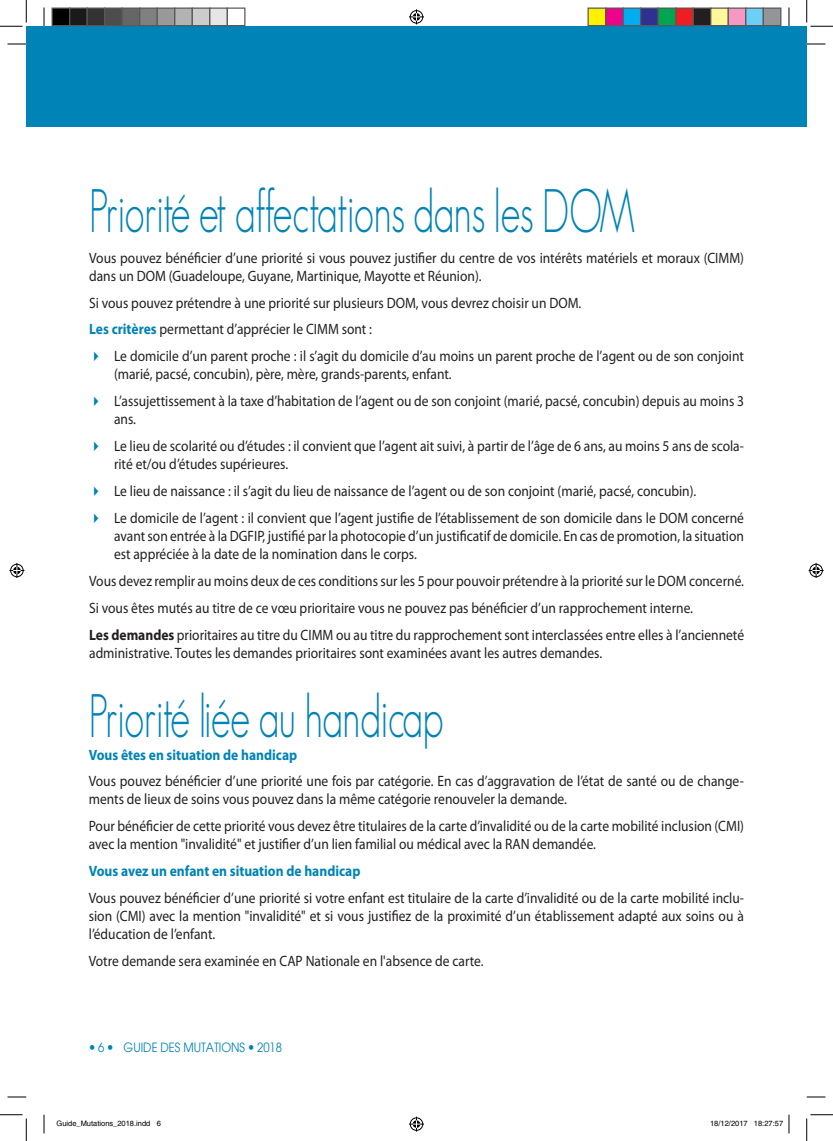
<style>
.page{position:relative;width:833px;height:1141px;background:#fff}
.page>*{position:absolute;margin:0;border:0;box-sizing:border-box;transform-origin:0 0}
.t1{font:300 60px "Geosans";letter-spacing:-.01em;color:#0083b6;scale:.67 1}
.t2{font:15px/18px "Myriad Pro";color:#231f20;scale:.9 1}
.t3{font:700 15px "Myriad Pro";color:#0083b6;scale:.9 1}
.t4{font:12.5px "Avant Garde";color:#0083b6;scale:.9 1}
.t5{font:7.5px "Helvetica";color:#000}
.s1{font-weight:700;color:#0083b6}
.s2{color:#0083b6}
.s3{font-weight:700}
</style>
<div class="page">
<div style="left:26px;top:44px;width:780px;height:83px;background:#0083b6"></div>
<div style="left:26px;top:26px;width:780px;height:59px;background:#0083b6"></div>
<svg style="left:8px;top:43px;width:18px;height:2px"></svg>
<svg style="left:806px;top:43px;width:19px;height:2px"></svg>
<svg style="left:8px;top:1096px;width:18px;height:1px"></svg>
<svg style="left:806px;top:1096px;width:19px;height:1px"></svg>
<svg style="left:43px;top:8px;width:2px;height:18px"></svg>
<svg style="left:43px;top:1114px;width:2px;height:19px"></svg>
<svg style="left:788px;top:8px;width:1px;height:18px"></svg>
<svg style="left:0;top:0;width:27px;height:27px"></svg>
<svg style="left:0;top:1114px;width:27px;height:26px"></svg>
<svg style="left:806px;top:0;width:26px;height:27px"></svg>
<svg style="left:806px;top:1114px;width:26px;height:26px"></svg>
<svg style="left:409px;top:9px;width:15px;height:15px"></svg>
<svg style="left:409px;top:1116px;width:15px;height:15px"></svg>
<svg style="left:9px;top:563px;width:15px;height:15px"></svg>
<svg style="left:808px;top:563px;width:15px;height:15px"></svg>
<div style="left:52px;top:8px;width:18px;height:18px;background:#000"></div>
<div style="left:51px;top:7px;width:19px;height:19px;border:1px solid #595959"></div>
<div style="left:70px;top:8px;width:17px;height:18px;background:#1a1a1a"></div>
<div style="left:69px;top:7px;width:19px;height:19px;border:1px solid #595959"></div>
<div style="left:87px;top:8px;width:18px;height:18px;background:#333"></div>
<div style="left:86px;top:7px;width:19px;height:19px;border:1px solid #595959"></div>
<div style="left:105px;top:8px;width:17px;height:18px;background:#4d4d4d"></div>
<div style="left:104px;top:7px;width:19px;height:19px;border:1px solid #595959"></div>
<div style="left:122px;top:8px;width:18px;height:18px;background:#666"></div>
<div style="left:121px;top:7px;width:19px;height:19px;border:1px solid #595959"></div>
<div style="left:140px;top:8px;width:17px;height:18px;background:#808080"></div>
<div style="left:139px;top:7px;width:19px;height:19px;border:1px solid #595959"></div>
<div style="left:157px;top:8px;width:18px;height:18px;background:#999"></div>
<div style="left:156px;top:7px;width:19px;height:19px;border:1px solid #595959"></div>
<div style="left:175px;top:8px;width:17px;height:18px;background:#b3b3b3"></div>
<div style="left:174px;top:7px;width:19px;height:19px;border:1px solid #595959"></div>
<div style="left:192px;top:8px;width:18px;height:18px;background:#ccc"></div>
<div style="left:191px;top:7px;width:19px;height:19px;border:1px solid #595959"></div>
<div style="left:210px;top:8px;width:17px;height:18px;background:#e6e6e6"></div>
<div style="left:209px;top:7px;width:19px;height:19px;border:1px solid #595959"></div>
<div style="left:226px;top:7px;width:19px;height:19px;border:1px solid #595959"></div>
<div style="left:587px;top:8px;width:18px;height:18px;background:#fff101"></div>
<div style="left:587px;top:7px;width:19px;height:19px;border:1px solid #595959"></div>
<div style="left:605px;top:8px;width:17px;height:18px;background:#ed028c"></div>
<div style="left:604px;top:7px;width:19px;height:19px;border:1px solid #595959"></div>
<div style="left:622px;top:8px;width:18px;height:18px;background:#00aeef"></div>
<div style="left:622px;top:7px;width:19px;height:19px;border:1px solid #595959"></div>
<div style="left:640px;top:8px;width:17px;height:18px;background:#2e3092"></div>
<div style="left:639px;top:7px;width:19px;height:19px;border:1px solid #595959"></div>
<div style="left:657px;top:8px;width:18px;height:18px;background:#00a54f"></div>
<div style="left:657px;top:7px;width:19px;height:19px;border:1px solid #595959"></div>
<div style="left:675px;top:8px;width:17px;height:18px;background:#ee1d23"></div>
<div style="left:674px;top:7px;width:19px;height:19px;border:1px solid #595959"></div>
<div style="left:692px;top:8px;width:18px;height:18px;background:#231f20"></div>
<div style="left:692px;top:7px;width:19px;height:19px;border:1px solid #595959"></div>
<div style="left:710px;top:8px;width:17px;height:18px;background:#fff79a"></div>
<div style="left:709px;top:7px;width:19px;height:19px;border:1px solid #595959"></div>
<div style="left:727px;top:8px;width:18px;height:18px;background:#f499c2"></div>
<div style="left:727px;top:7px;width:19px;height:19px;border:1px solid #595959"></div>
<div style="left:745px;top:8px;width:17px;height:18px;background:#6bcff6"></div>
<div style="left:744px;top:7px;width:19px;height:19px;border:1px solid #595959"></div>
<div style="left:762px;top:8px;width:18px;height:18px;background:#939598"></div>
<div style="left:762px;top:7px;width:19px;height:19px;border:1px solid #595959"></div>
<svg style="left:788px;top:1114px;width:1px;height:19px"></svg>
<h1 class="t1" style="left:89px;top:177px;width:816px">Priorité et affectations dans les DOM</h1>
<p class="t2" style="left:89px;top:248px;width:728px">Vous pouvez bénéficier d’une priorité si vous pouvez justifier du centre de vos intérêts matériels et moraux (CIMM) dans un DOM (Guadeloupe, Guyane, Martinique, Mayotte et Réunion).</p>
<p class="t2" style="left:89px;top:289px;width:548px;line-height:26.9px">Si vous pouvez prétendre à une priorité sur plusieurs DOM, vous devrez choisir un DOM.<br><span class="s1">Les critères</span> permettant d’apprécier le CIMM</p>
<p class="t2" style="left:341px;top:320px;width:35px">sont :</p>
<p class="t2" style="left:114px;top:347px;width:701px;text-indent:-25px"><span class="s2">✔</span> Le domicile d’un parent proche : il s’agit du domicile d’au moins un parent proche de l’agent ou de son conjoint (marié, pacsé, concubin), père, mère, grands-parents, enfant.</p>
<p class="t2" style="left:114px;top:392px;width:701px;text-indent:-25px"><span class="s2">✔</span> L’assujettissement à la taxe d’habitation de l’agent ou de son conjoint (marié, pacsé, concubin) depuis au moins 3 ans.</p>
<p class="t2" style="left:114px;top:437px;width:701px;text-indent:-25px"><span class="s2">✔</span> Le lieu de scolarité ou d’études : il convient que l’agent ait suivi, à partir de l’âge de 6 ans, au moins 5 ans de scola&shy;rité et/ou d’études supérieures.</p>
<p class="t2" style="left:89px;top:481px;width:675px"><span class="s2">✔</span> Le lieu de naissance : il s’agit du lieu de naissance de l’agent ou de son conjoint (marié, pacsé, concubin).</p>
<p class="t2" style="left:114px;top:508px;width:701px;text-align:justify;text-indent:-25px"><span class="s2">✔</span> Le domicile de l’agent : il convient que l’agent justifie de l’établissement de son domicile dans le DOM concerné avant son entrée à la DGFIP, justifié par la photocopie d’un justificatif de domicile. En cas de promotion, la situation est appréciée à la date de la nomination dans le corps.</p>
<p class="t2" style="left:89px;top:567px;width:728px;line-height:26.9px">Vous devez remplir au moins deux de ces conditions sur les 5 pour pouvoir prétendre à la priorité sur le DOM concerné.<br>Si vous êtes mutés au titre de ce vœu prioritaire vous ne pouvez pas bénéficier d’un rapprochement interne.<br><span class="s3">Les demandes</span> prioritaires au titre du CIMM</p>
<p class="t2" style="left:89px;top:625px;width:728px;text-indent:247px">ou au titre du rapprochement sont interclassées entre elles à l’ancienneté administrative. toutes les demandes prioritaires sont examinées avant les autres demandes.</p>
<h1 class="t1" style="left:89px;top:683px;width:530px">Priorité liée au handicap</h1>
<p class="t3" style="left:89px;top:744px;width:233px">Vous êtes en situation de handicap</p>
<p class="t2" style="left:89px;top:772px;width:729px">Vous pouvez bénéficier d’une priorité une fois par catégorie. En cas d’aggravation de l’état de santé ou de change&shy;ments de lieux de soins vous pouvez dans la même catégorie renouveler la demande.</p>
<p class="t2" style="left:89px;top:817px;width:729px">Pour bénéficier de cette priorité vous devez être titulaires de la carte d’invalidité ou de la carte mobilité inclusion (CMI) avec la mention "invalidité" et justifier d’un lien familial ou médical avec la RAN</p>
<p class="t2" style="left:532px;top:835px;width:72px">demandée.</p>
<p class="t3" style="left:89px;top:861px;width:303px">Vous avez un enfant en situation de handicap</p>
<p class="t2" style="left:89px;top:888px;width:729px;text-align:justify">Vous pouvez bénéficier d’une priorité si votre enfant est titulaire de la carte d’invalidité ou de la carte mobilité inclu&shy;sion (CMI) avec la mention "invalidité" et si vous justifiez de la proximité d’un établissement adapté aux soins ou à l’éducation de l’enfant.</p>
<p class="t2" style="left:89px;top:951px;width:440px">Votre demande sera examinée en CAP Nationale en l'absence de carte.</p>
<p class="t4" style="left:98px;top:1039px;width:8px">6</p>
<p class="t4" style="left:123px;top:1039px;width:177px">GUIDE DES MUTATIONS 2018</p>
<p class="t5" style="left:56px;top:1118px;width:106px">Guide_Mutations_2018.indd 6</p>
<p class="t5" style="left:709px;top:1118px;width:74px">18/12/2017 18:27:57</p>
</div>
